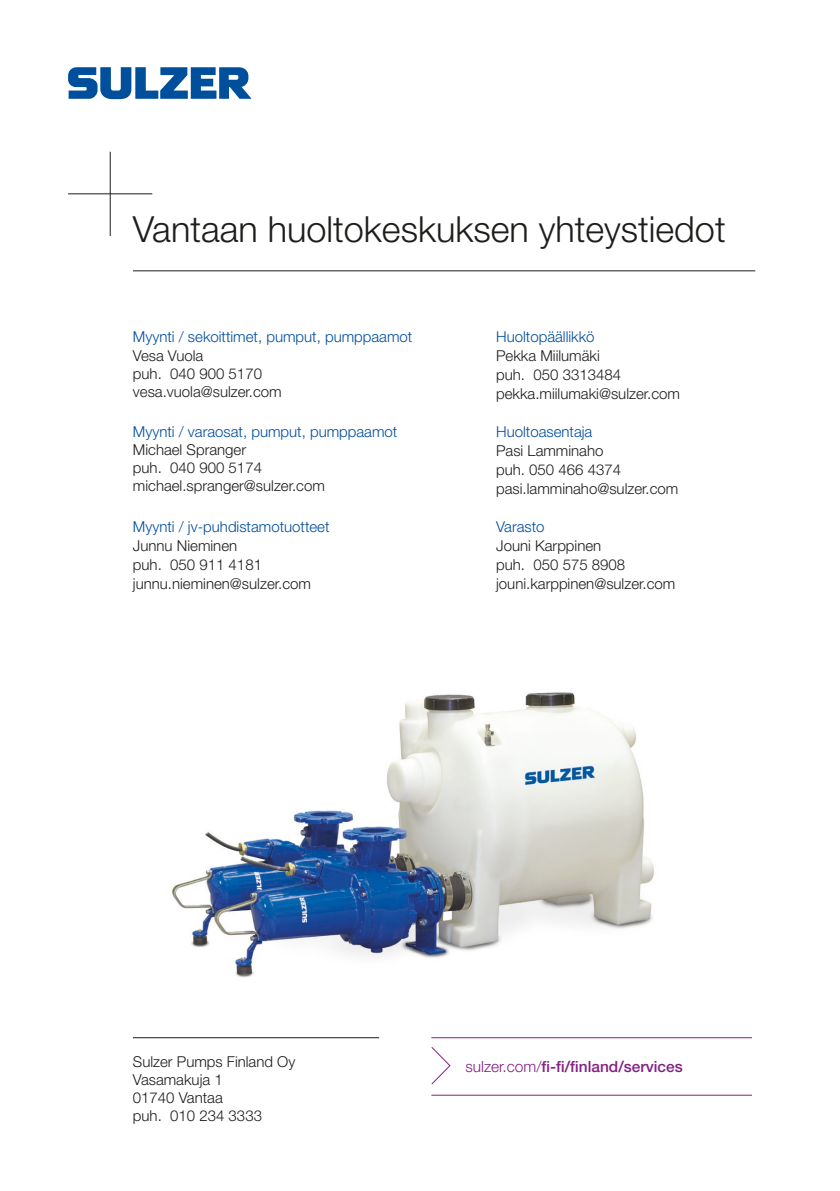
<style>
.page{position:relative;width:840px;height:1191px;background:#fff}
.page>*{position:absolute;margin:0;border:0;box-sizing:border-box;transform-origin:0 0}
.t1{font:300 36px "Helvetica Neue LT Pro";color:#1d1d1b}
.t2{font:500 15.4px "Helvetica Neue LT Pro";color:#832082}
.t3{font:300 15px/19px "Helvetica Neue LT Pro";color:#1d1d1b}
.t4{font:300 15px "Helvetica Neue LT Pro";color:#004d9d}
.s1{font-weight:300}
</style>
<div class="page">
<img style="left:172px;top:692px;width:482px;height:286px">
<hr style="left:133px;top:270px;width:621px;height:1px;background:#1d1d1b">
<svg style="left:68px;top:67px;width:183px;height:32px"></svg>
<hr style="left:68px;top:193px;width:84px;height:1px;background:#1d1d1b">
<hr style="left:110px;top:152px;width:1px;height:84px;background:#1d1d1b">
<hr style="left:431px;top:1037px;width:320px;height:1px;background:#832082">
<hr style="left:431px;top:1094px;width:320px;height:1px;background:#832082">
<svg style="left:431px;top:1047px;width:19px;height:38px"></svg>
<hr style="left:133px;top:1037px;width:246px;height:1px;background:#1d1d1b">
<h1 class="t1" style="left:133px;top:207px;width:594px">Vantaan huoltokeskuksen yhteystiedot</h1>
<p class="t4" style="left:133px;top:327px;width:281px">Myynti / sekoittimet, pumput, pumppaamot</p>
<p class="t3" style="left:133px;top:346px;width:150px;line-height:18px">Vesa Vuola<br>puh. 040 900 5170 vesa.vuola@sulzer.com</p>
<p class="t4" style="left:133px;top:422px;width:266px">Myynti / varaosat, pumput, pumppaamot</p>
<p class="t3" style="left:133px;top:440px;width:193px;line-height:18px">Michael Spranger<br>puh. 040 900 5174 michael.spranger@sulzer.com</p>
<p class="t4" style="left:133px;top:517px;width:198px">Myynti / jv-puhdistamotuotteet</p>
<p class="t3" style="left:133px;top:536px;width:179px">Junnu Nieminen<br>puh. 050 911 4181 junnu.nieminen@sulzer.com</p>
<p class="t4" style="left:496px;top:327px;width:100px">Huoltopäällikkö</p>
<p class="t3" style="left:496px;top:346px;width:185px">Pekka Miilumäki<br>puh. 050 3313484 pekka.miilumaki@sulzer.com</p>
<p class="t4" style="left:496px;top:422px;width:98px">Huoltoasentaja</p>
<p class="t3" style="left:496px;top:441px;width:184px">Pasi Lamminaho<br>puh. 050 466 4374 pasi.lamminaho@sulzer.com</p>
<p class="t4" style="left:496px;top:517px;width:50px">Varasto</p>
<p class="t3" style="left:496px;top:536px;width:180px">Jouni Karppinen<br>puh. 050 575 8908 jouni.karppinen@sulzer.com</p>
<p class="t3" style="left:133px;top:1052px;width:164px">Sulzer Pumps Finland Oy</p>
<p class="t2" style="left:465px;top:1057px;width:219px"><span class="s1">sulzer.com/</span>fi-fi/finland/services</p>
<p class="t3" style="left:133px;top:1070px;width:130px;line-height:18px">Vasamakuja 1<br>01740 Vantaa<br>puh. 010 234 3333</p>
</div>
